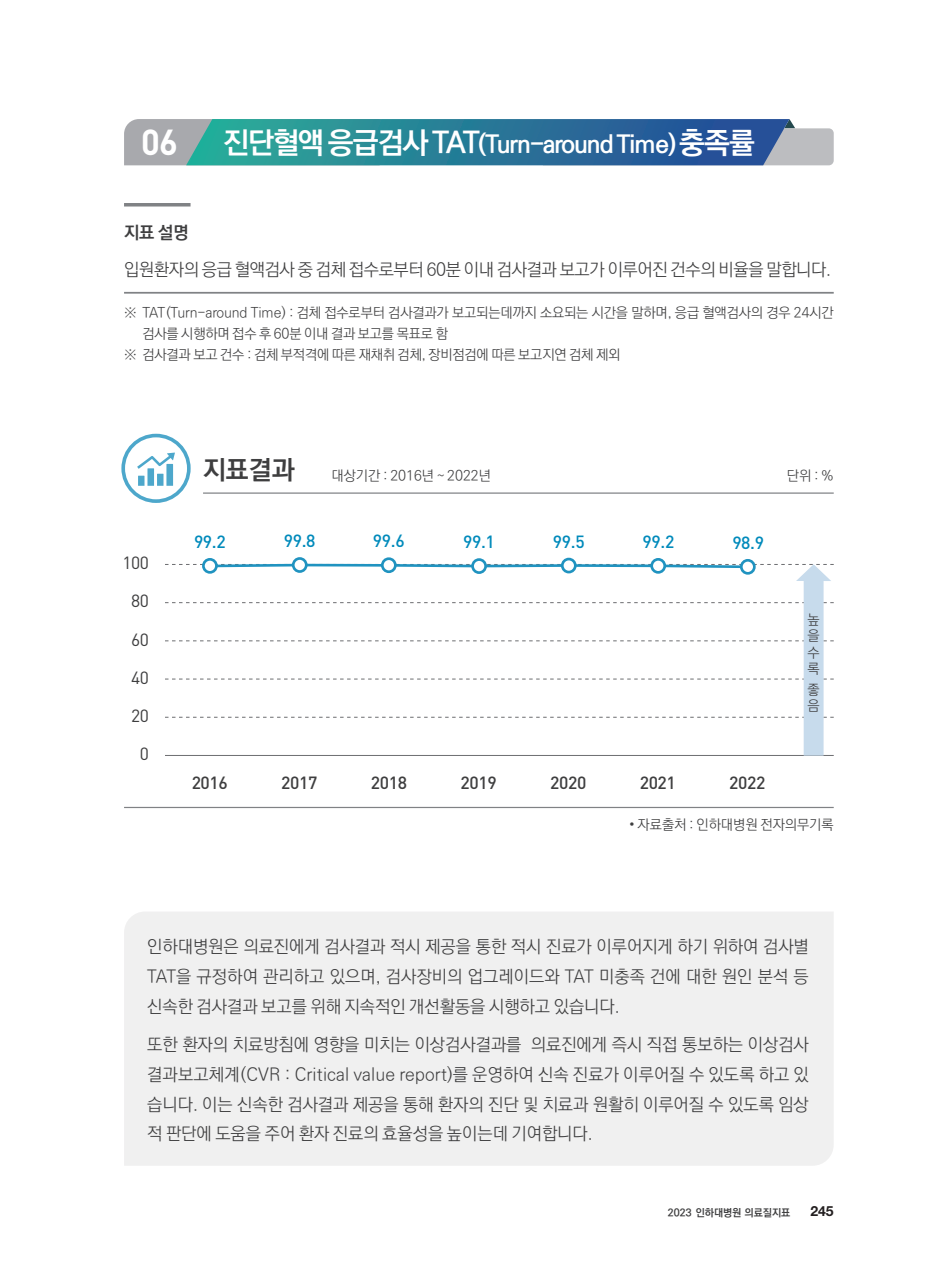
<style>
.page{position:relative;width:933px;height:1265px;background:#fff}
.page>*{position:absolute;margin:0;border:0;box-sizing:border-box;transform-origin:0 0}
.t1{font:700 35.7px "DIN Pro";color:#fff}
.t2{font:700 26.25px "Ko Pub World Dotum";color:#3e3e3f}
.t3{font:700 24.5px "Ko Pub World Dotum";letter-spacing:-.035em;color:#fff}
.t4{font:300 17.5px/29.8px "Ko Pub World Dotum";color:#3e3e3f;text-align:justify}
.t5{font:300 17.5px "Ko Pub World Dotum";letter-spacing:-.02em;color:#3e3e3f}
.t6{font:500 17.5px "DIN Pro";letter-spacing:-.02em;color:#008abb}
.t7{font:500 17.5px "DIN Pro";letter-spacing:-.02em;color:#3e3e3f}
.t8{font:17.5px/38.3px "DIN Pro";letter-spacing:-.02em;color:#3e3e3f;text-align:right}
.t9{font:700 17.5px "Ko Pub World Dotum";color:#3e3e3f}
.t10{font:300 14px/16.3px "Ko Pub World Dotum";letter-spacing:-.01em;color:#3e3e3f;text-align:justify}
.t11{font:700 14px "Helvetica Neue";color:#231f20}
.t12{font:700 10.5px "Ko Pub World Dotum";color:#3e3e3f}
.s1{font-size:29.75px}
</style>
<div class="page">
<svg style="left:124px;top:203px;width:66px;height:4px"></svg>
<div style="left:124px;top:912px;width:709px;height:254px;background:#f0f0f0"></div>
<hr style="left:124px;top:292px;width:709px;height:2px;background:#808285">
<svg style="left:124px;top:119px;width:709px;height:46px;background:#42849e"></svg>
<hr style="left:203px;top:492px;width:630px;height:2px;background:#808285">
<div style="left:121px;top:434px;width:70px;height:69px;border:4px solid #0082b5;border-radius:50%"></div>
<svg style="left:137px;top:453px;width:38px;height:33px"></svg>
<hr style="left:124px;top:807px;width:709px;height:1px;background:#808285">
<div style="left:202px;top:558px;width:16px;height:16px;border:3px solid #2093c0;border-radius:50%"></div>
<div style="left:292px;top:557px;width:15px;height:16px;border:3px solid #2093c0;border-radius:50%"></div>
<div style="left:381px;top:557px;width:16px;height:16px;border:3px solid #2093c0;border-radius:50%"></div>
<svg style="left:165px;top:563px;width:668px;height:193px"></svg>
<div style="left:472px;top:560px;width:13px;height:13px;background:#fff;border-radius:50%"></div>
<div style="left:471px;top:558px;width:16px;height:16px;border:3px solid #2093c0;border-radius:50%"></div>
<div style="left:651px;top:559px;width:13px;height:13px;background:#fff;border-radius:50%"></div>
<div style="left:650px;top:558px;width:16px;height:16px;border:3px solid #2093c0;border-radius:50%"></div>
<div style="left:741px;top:560px;width:13px;height:13px;background:#fff;border-radius:50%"></div>
<div style="left:740px;top:559px;width:15px;height:16px;border:3px solid #2093c0;border-radius:50%"></div>
<div style="left:562px;top:559px;width:13px;height:13px;background:#fff;border-radius:50%"></div>
<div style="left:561px;top:558px;width:15px;height:15px;border:3px solid #2093c0;border-radius:50%"></div>
<h1 class="t1" style="left:141px;top:118px;width:38px">06</h1>
<h3 class="t3" style="left:223px;top:127px;width:533px"><span class="s1">진단혈액 응급검사 TAT</span>(Turn-around Time) <span class="s1">충족률</span></h3>
<p class="t9" style="left:124px;top:220px;width:66px">지표 설명</p>
<p class="t5" style="left:124px;top:257px;width:708px">입원환자의 응급 혈액검사 중 검체 접수로부터 60분 이내 검사결과 보고가 이루어진 건수의 비율을 말합니다.</p>
<p class="t10" style="left:124px;top:305px;width:711px">※ TAT(Turn-around Time) : 검체 접수로부터 검사결과가 보고되는데까지 소요되는 시간을 말하며, 응급 혈액검사의 경우 24시간</p>
<p class="t10" style="left:142px;top:326px;width:307px">검사를 시행하며 접수 후 60분 이내 결과 보고를 목표로 함</p>
<p class="t10" style="left:124px;top:347px;width:498px">※ 검사결과 보고 건수 : 검체 부적격에 따른 재채취 검체, 장비점검에 따른 보고지연 검체 제외</p>
<h2 class="t2" style="left:203px;top:451px;width:93px">지표결과</h2>
<p class="t10" style="left:331px;top:468px;width:161px">대상기간 : 2016년 ~ 2022년</p>
<p class="t10" style="left:787px;top:468px;width:48px">단위 : %</p>
<p class="t8" style="left:122px;top:543px;width:28px">100<br>80<br>60<br>40<br>20<br>0</p>
<p class="t6" style="left:194px;top:530px;width:33px">99.2</p>
<p class="t6" style="left:284px;top:529px;width:33px">99.8</p>
<p class="t6" style="left:373px;top:529px;width:33px">99.6</p>
<p class="t6" style="left:463px;top:530px;width:33px">99.1</p>
<p class="t6" style="left:553px;top:530px;width:33px">99.5</p>
<p class="t6" style="left:642px;top:530px;width:33px">99.2</p>
<p class="t6" style="left:732px;top:531px;width:33px">98.9</p>
<p class="t7" style="left:192px;top:770px;width:38px">2016</p>
<p class="t7" style="left:281px;top:770px;width:38px">2017</p>
<p class="t7" style="left:371px;top:770px;width:38px">2018</p>
<p class="t7" style="left:460px;top:770px;width:38px">2019</p>
<p class="t7" style="left:550px;top:770px;width:38px">2020</p>
<p class="t7" style="left:639px;top:770px;width:38px">2021</p>
<p class="t7" style="left:729px;top:770px;width:38px">2022</p>
<p class="t10" style="left:807px;top:612px;width:13px">높 을 수 록</p>
<p class="t10" style="left:807px;top:682px;width:13px">좋 음</p>
<p class="t10" style="left:629px;top:817px;width:206px">• 자료출처 : 인하대병원 전자의무기록</p>
<p class="t4" style="left:147px;top:932px;width:663px">인하대병원은 의료진에게 검사결과 적시 제공을 통한 적시 진료가 이루어지게 하기 위하여 검사별 TAT을 규정하여 관리하고 있으며, 검사장비의 업그레이드와 TAT 미충족 건에 대한 원인 분석 등 신속한 검사결과 보고를 위해 지속적인 개선활동을 시행하고 있습니다.</p>
<p class="t4" style="left:147px;top:1030px;width:663px">또한 환자의 치료방침에 영향을 미치는 이상검사결과를 의료진에게 즉시 직접 통보하는 이상검사 결과보고체계(CVR : Critical value report)를 운영하여 신속 진료가 이루어질 수 있도록 하고 있 습니다. 이는 신속한 검사결과 제공을 통해 환자의 진단 및 치료과 원활히 이루어질 수 있도록 임상 적 판단에 도움을 주어 환자 진료의 효율성을 높이는데 기여합니다.</p>
<p class="t12" style="left:668px;top:1205px;width:124px">2023 인하대병원 의료질지표</p>
<p class="t11" style="left:810px;top:1203px;width:25px">245</p>
</div>
